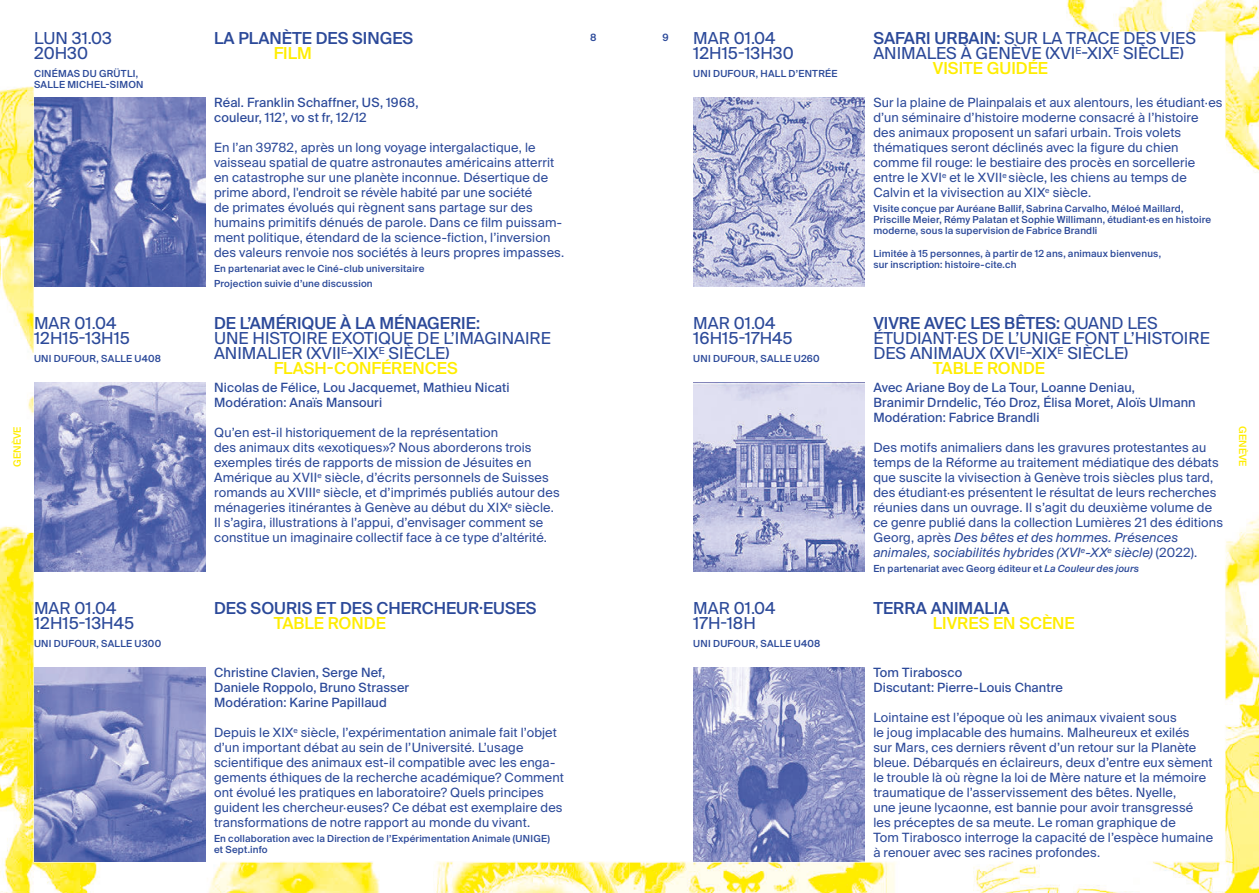
<style>
.page{position:relative;width:1259px;height:893px;background:#fff}
.page>*{position:absolute;margin:0;border:0;box-sizing:border-box;transform-origin:0 0}
._02-date_heure_x3{font:16.5px "Suisse Intl";color:#2b4999}
.t1{font:500 16.5px "Suisse Intl";color:#2b4999}
.t2{font:500 16.5px "Suisse Intl";color:#ffed00}
.t3{font:12.75px/15px "Suisse Intl";letter-spacing:.01em;color:#2b4999}
.t4{font:12.75px/15px "Suisse Intl";letter-spacing:.01em;color:#2b4999}
.t5{font:500 10.05px "Suisse Intl";color:#ffed00}
.t6{font:500 10.05px "Suisse Intl";color:#2b4999}
._03-lieu_et_sous-titres{font:500 9.75px/10.8px "Suisse Intl";letter-spacing:.02em;color:#2b4999}
.s1{font-weight:500}
.s2{font-weight:400}
.s3{font-style:italic}
</style>
<div class="page">
<img style="left:0;top:0;width:1259px;height:893px">
<img style="left:34px;top:98px;width:172px;height:189px">
<img style="left:34px;top:383px;width:172px;height:189px">
<img style="left:34px;top:668px;width:172px;height:193px">
<img style="left:693px;top:98px;width:172px;height:189px">
<img style="left:693px;top:383px;width:172px;height:189px">
<img style="left:693px;top:668px;width:172px;height:193px">
<p class="_02-date_heure_x3" style="left:34px;top:29px;width:79px">LUN 31.03</p>
<p class="_02-date_heure_x3" style="left:34px;top:44px;width:56px">20H30</p>
<p class="_03-lieu_et_sous-titres" style="left:34px;top:68px;width:111px">CINÉMAS DU GRÜTLI,<br>SALLE MICHEL-SIMON</p>
<p class="_02-date_heure_x3" style="left:34px;top:314px;width:84px">MAR 01.04</p>
<p class="_02-date_heure_x3" style="left:34px;top:329px;width:97px">12H15-13H15</p>
<p class="_03-lieu_et_sous-titres" style="left:34px;top:353px;width:129px">UNI DUFOUR, SALLE U408</p>
<p class="t1" style="left:214px;top:29px;width:201px">LA PLANÈTE DES SINGES</p>
<p class="t2" style="left:274px;top:44px;width:40px">FILM</p>
<p class="t4" style="left:214px;top:95px;width:206px">Réal. Franklin Schaffner, US, 1968, couleur, 112’, vo st fr, 12/12</p>
<p class="t3" style="left:214px;top:140px;width:352px">En l’an 39782, après un long voyage intergalactique, le vaisseau spatial de quatre astronautes américains atterrit en catastrophe sur une planète inconnue. Désertique de prime abord, l'endroit se révèle habité par une société<br>de primates évolués qui règnent sans partage sur des humains primitifs dénués de parole. Dans ce film puissam&shy;ment politique, étendard de la science-fiction, l’inversion des valeurs renvoie nos sociétés à leurs propres impasses.</p>
<p class="_03-lieu_et_sous-titres" style="left:214px;top:261px;width:212px;line-height:15px">En partenariat avec le Ciné-club universitaire<br>Projection suivie d’une discussion</p>
<p class="t1" style="left:214px;top:314px;width:268px">DE L’AMÉRIQUE À LA MÉNAGERIE:</p>
<p class="_02-date_heure_x3" style="left:214px;top:329px;width:338px">UNE HISTOIRE EXOTIQUE DE L’IMAGINAIRE</p>
<p class="_02-date_heure_x3" style="left:214px;top:344px;width:237px">ANIMALIER (XVII<sup>E</sup>-XIX<sup>E</sup> SIÈCLE)</p>
<p class="t2" style="left:274px;top:359px;width:186px">FLASH-CONFÉRENCES</p>
<p class="t6" style="left:590px;top:32px;width:8px">8</p>
<p class="t6" style="left:662px;top:32px;width:8px">9</p>
<p class="_02-date_heure_x3" style="left:693px;top:29px;width:84px">MAR 01.04</p>
<p class="_02-date_heure_x3" style="left:693px;top:44px;width:102px">12H15-13H30</p>
<p class="_03-lieu_et_sous-titres" style="left:693px;top:68px;width:146px">UNI DUFOUR, HALL D’ENTRÉE</p>
<p class="_02-date_heure_x3" style="left:693px;top:314px;width:84px">MAR 01.04</p>
<p class="_02-date_heure_x3" style="left:693px;top:329px;width:101px">16H15-17H45</p>
<p class="_03-lieu_et_sous-titres" style="left:693px;top:353px;width:128px">UNI DUFOUR, SALLE U260</p>
<p class="_02-date_heure_x3" style="left:873px;top:29px;width:324px"><span class="s1">SAFARI URBAIN:</span> SUR LA TRACE DES VIES</p>
<p class="_02-date_heure_x3" style="left:873px;top:44px;width:312px">ANIMALES À GENÈVE (XVI<sup>E</sup>-XIX<sup>E</sup> SIÈCLE)</p>
<p class="t2" style="left:933px;top:59px;width:117px">VISITE GUIDÉE</p>
<p class="t3" style="left:873px;top:95px;width:351px">Sur la plaine de Plainpalais et aux alentours, les étudiant·es d’un séminaire d’histoire moderne consacré à l’histoire des animaux proposent un safari urbain. Trois volets thématiques seront déclinés avec la figure du chien comme fil rouge: le bestiaire des procès en sorcellerie entre le XVI<sup>e</sup> et le XVII<sup>e</sup> siècle, les chiens au temps de Calvin et la vivisection au XIX<sup>e</sup> siècle.</p>
<p class="_03-lieu_et_sous-titres" style="left:873px;top:203px;width:339px">Visite conçue par Auréane Ballif, Sabrina Carvalho, Méloé Maillard,<br>Priscille Meier, Rémy Palatan et Sophie Willimann, étudiant·es en histoire moderne, sous la supervision de Fabrice Brandli</p>
<p class="_03-lieu_et_sous-titres" style="left:873px;top:248px;width:289px">Limitée à 15 personnes, à partir de 12 ans, animaux bienvenus, sur inscription: histoire-cite.ch</p>
<p class="t1" style="left:873px;top:314px;width:286px">VIVRE AVEC LES BÊTES: <span class="s2">QUAND LES</span></p>
<p class="_02-date_heure_x3" style="left:873px;top:329px;width:338px">ÉTUDIANT·ES DE L’UNIGE FONT L’HISTOIRE</p>
<p class="_02-date_heure_x3" style="left:873px;top:344px;width:256px">DES ANIMAUX (XVI<sup>E</sup>-XIX<sup>E</sup> SIÈCLE)</p>
<p class="t2" style="left:933px;top:359px;width:114px">TABLE RONDE</p>
<p class="t4" style="left:214px;top:380px;width:297px">Nicolas de Félice, Lou Jacquemet, Mathieu Nicati<br>Modération: Anaïs Mansouri</p>
<p class="t3" style="left:214px;top:425px;width:347px">Qu’en est-il historiquement de la représentation<br>des animaux dits «exotiques»? Nous aborderons trois exemples tirés de rapports de mission de Jésuites en Amérique au XVII<sup>e</sup> siècle, d’écrits personnels de Suisses romands au XVIII<sup>e</sup> siècle, et d’imprimés publiés autour des ménageries itinérantes à Genève au début du XIX<sup>e</sup> siècle.<br>Il s’agira, illustrations à l’appui, d’envisager comment se constitue un imaginaire collectif face à ce type d’altérité.</p>
<p class="t4" style="left:873px;top:380px;width:324px">Avec Ariane Boy de La Tour, Loanne Deniau,<br>Branimir Drndelic, Téo Droz, Élisa Moret, Aloïs Ulmann<br>Modération: Fabrice Brandli</p>
<p class="t3" style="left:873px;top:440px;width:351px">Des motifs animaliers dans les gravures protestantes au temps de la Réforme au traitement médiatique des débats que suscite la vivisection à Genève trois siècles plus tard, des étudiant·es présentent le résultat de leurs recherches réunies dans un ouvrage. Il s’agit du deuxième volume de ce genre publié dans la collection Lumières 21 des éditions Georg, après <span class="s3">Des bêtes et des hommes. Présences animales, sociabilités hybrides (XVI</span><sup>e</sup><span class="s3">-XX</span><sup>e</sup> <span class="s3">siècle)</span> (2022).</p>
<p class="_03-lieu_et_sous-titres" style="left:873px;top:563px;width:267px">En partenariat avec Georg éditeur et <span class="s3">La Couleur des jours</span></p>
<p class="t5" style="left:11px;top:467px;width:42px;rotate:-90deg">GENÈVE</p>
<p class="t5" style="left:1248px;top:426px;width:42px;rotate:90deg">GENÈVE</p>
<p class="_02-date_heure_x3" style="left:34px;top:599px;width:84px">MAR 01.04</p>
<p class="_02-date_heure_x3" style="left:34px;top:614px;width:102px">12H15-13H45</p>
<p class="_03-lieu_et_sous-titres" style="left:34px;top:638px;width:129px">UNI DUFOUR, SALLE U300</p>
<p class="t1" style="left:214px;top:599px;width:324px">DES SOURIS ET DES CHERCHEUR·EUSES</p>
<p class="t2" style="left:274px;top:614px;width:114px">TABLE RONDE</p>
<p class="t4" style="left:214px;top:665px;width:197px">Christine Clavien, Serge Nef,<br>Daniele Roppolo, Bruno Strasser<br>Modération: Karine Papillaud</p>
<p class="t3" style="left:214px;top:725px;width:351px">Depuis le XIX<sup>e</sup> siècle, l’expérimentation animale fait l’objet d’un important débat au sein de l’Université. L’usage scientifique des animaux est-il compatible avec les enga&shy;gements éthiques de la recherche académique? Comment ont évolué les pratiques en laboratoire? Quels principes guident les chercheur·euses? Ce débat est exemplaire des transformations de notre rapport au monde du vivant.</p>
<p class="_03-lieu_et_sous-titres" style="left:214px;top:833px;width:337px">En collaboration avec la Direction de l’Expérimentation Animale (UNIGE) et Sept.info</p>
<p class="_02-date_heure_x3" style="left:693px;top:599px;width:84px">MAR 01.04</p>
<p class="_02-date_heure_x3" style="left:693px;top:614px;width:64px">17H-18H</p>
<p class="_03-lieu_et_sous-titres" style="left:693px;top:638px;width:129px">UNI DUFOUR, SALLE U408</p>
<p class="t1" style="left:873px;top:599px;width:138px">TERRA ANIMALIA</p>
<p class="t2" style="left:933px;top:614px;width:143px">LIVRES EN SCÈNE</p>
<p class="t4" style="left:873px;top:665px;width:191px">Tom Tirabosco<br>Discutant: Pierre-Louis Chantre</p>
<p class="t3" style="left:873px;top:710px;width:341px">Lointaine est l’époque où les animaux vivaient sous<br>le joug implacable des humains. Malheureux et exilés<br>sur Mars, ces derniers rêvent d’un retour sur la Planète bleue. Débarqués en éclaireurs, deux d’entre eux sèment le trouble là où règne la loi de Mère nature et la mémoire traumatique de l’asservissement des bêtes. Nyelle,<br>une jeune lycaonne, est bannie pour avoir transgressé les préceptes de sa meute. Le roman graphique de<br>Tom Tirabosco interroge la capacité de l’espèce humaine à renouer avec ses racines profondes.</p>
</div>
